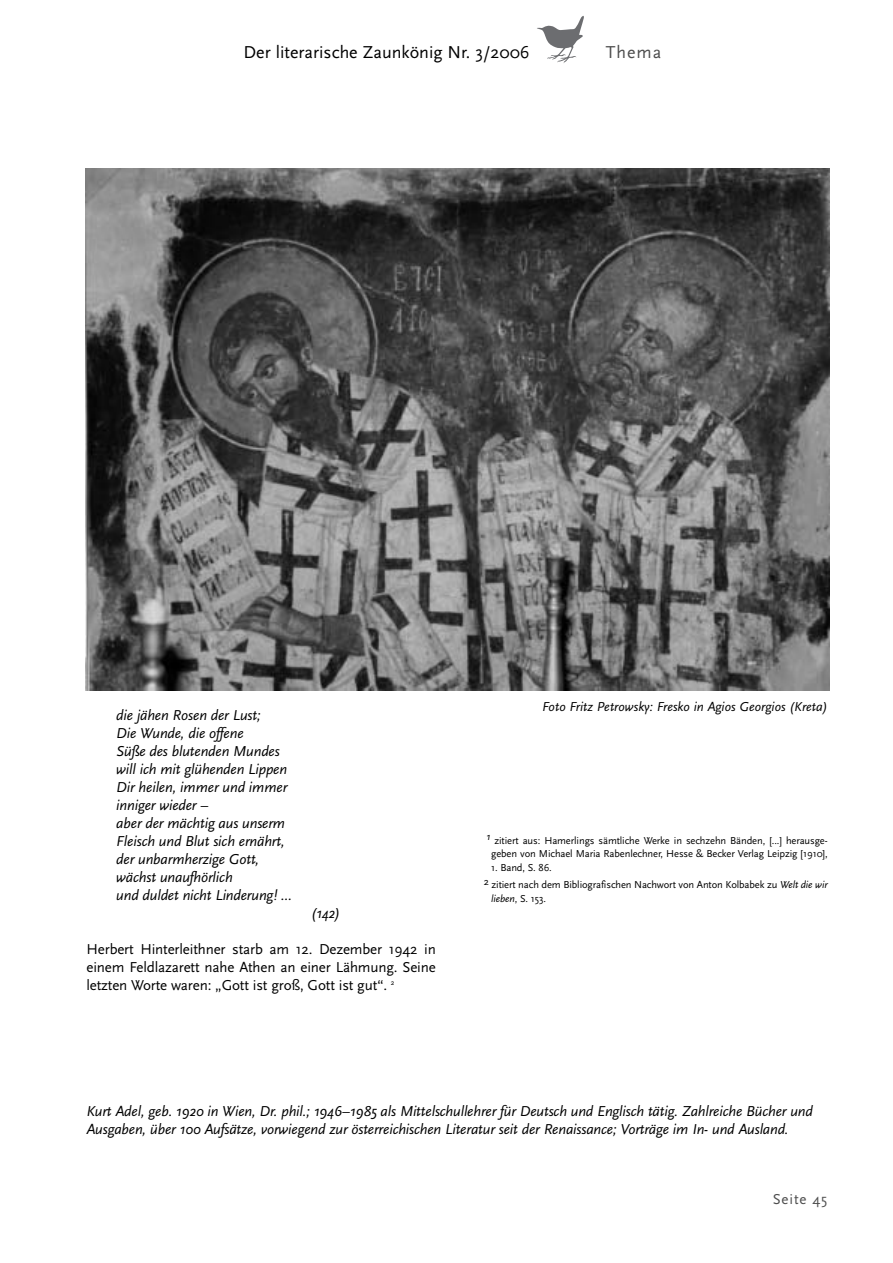
<style>
.page{position:relative;width:893px;height:1263px;background:#fff}
.page>*{position:absolute;margin:0;border:0;box-sizing:border-box;transform-origin:0 0}
.t1{font:18px "Scala Sans";color:#000}
.t2{font:18px "Scala Sans";letter-spacing:.055em;color:#4d4d4d}
.t3{font:italic 15px/18px "Scala Sans";letter-spacing:-.01em;color:#000}
.t4{font:15px/18px "Scala Sans";letter-spacing:-.01em;color:#000;text-align:justify}
.t5{font:15px "Scala Sans";letter-spacing:.055em;color:#4d4d4d}
.t6{font:italic 13.5px "Scala Sans";color:#000}
.t7{font:10.5px/13.5px "Scala Sans";letter-spacing:-.01em;color:#000;text-align:center}
.s1{font-style:italic}
</style>
<div class="page">
<svg style="left:537px;top:16px;width:47px;height:47px"></svg>
<img style="left:85px;top:168px;width:744px;height:522px">
<p class="t1" style="left:243px;top:41px;width:288px">Der literarische Zaunkönig Nr. 3/2006</p>
<p class="t2" style="left:606px;top:41px;width:57px">Thema</p>
<p class="t3" style="left:116px;top:706px;width:177px">die jähen Rosen der Lust;<br>Die Wunde, die offene<br>Süße des blutenden Mundes will ich mit glühenden Lippen<br>Dir heilen, immer und immer inniger wieder –<br>aber der mächtig aus unserm<br>Fleisch und Blut sich ernährt, der unbarmherzige Gott, wächst unaufhörlich<br>und duldet nicht Linderung! ...</p>
<p class="t3" style="left:311px;top:904px;width:31px">(142)</p>
<p class="t4" style="left:87px;top:940px;width:351px">Herbert Hinterleithner starb am 12. Dezember 1942 in einem Feldlazarett nahe Athen an einer Lähmung. Seine letzten Worte waren: „Gott ist groß, Gott ist gut“. <sup>2</sup></p>
<p class="t6" style="left:542px;top:698px;width:287px">Foto Fritz Petrowsky: Fresko in Agios Georgios (Kreta)</p>
<p class="t7" style="left:487px;top:833px;width:343px"><sup>1</sup> zitiert aus: Hamerlings sämtliche Werke in sechzehn Bänden, [...] herausge&shy;geben von Michael Maria Rabenlechner, Hesse &amp; Becker Verlag Leipzig [1910],</p>
<p class="t7" style="left:484px;top:858px;width:345px;line-height:17.7px;text-align:left;text-indent:7px">1. Band, S. 86.<br>2 zitiert nach dem Bibliografischen Nachwort von Anton Kolbabek zu <span class="s1">Welt die wir</span></p>
<p class="t7" style="left:491px;top:891px;width:56px"><span class="s1">lieben</span>, S. 153.</p>
<p class="t3" style="left:87px;top:1102px;width:728px">Kurt Adel, geb. 1920 in Wien, Dr. phil.; 1946–1985 als Mittelschullehrer für Deutsch und Englisch tätig. Zahlreiche Bücher und<br>Ausgaben, über 100 Aufsätze, vorwiegend zur österreichischen Literatur seit der Renaissance; Vorträge im In- und Ausland.</p>
<p class="t5" style="left:773px;top:1190px;width:56px">Seite 45</p>
</div>
